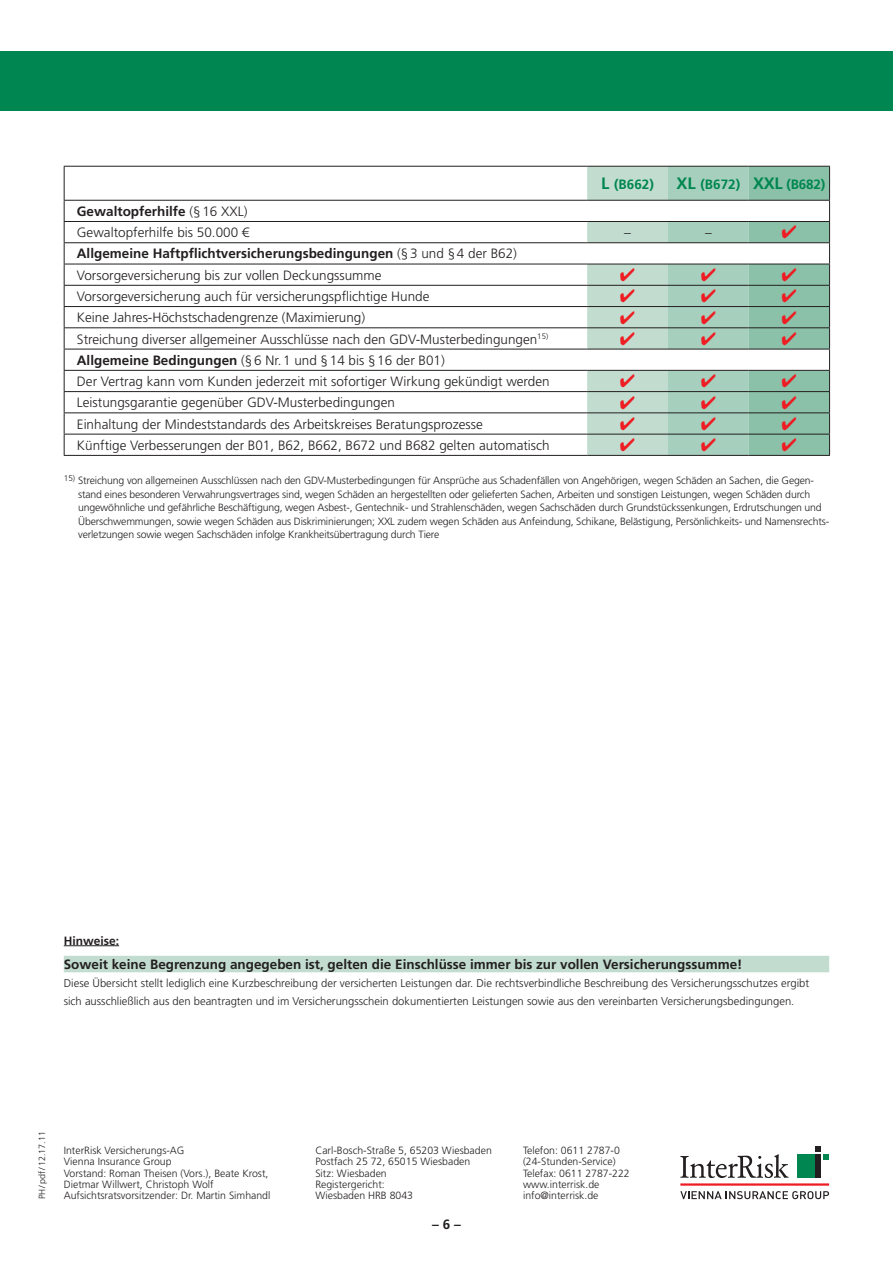
<style>
.page{position:relative;width:893px;height:1263px;background:#fff}
.page>*{position:absolute;margin:0;border:0;box-sizing:border-box;transform-origin:0 0}
.t1{font:300 13.5px/21.3px "Frutiger LT Std";color:#231f20}
.t2{font:700 13.5px "Frutiger LT Std";color:#231f20}
.t3{font:700 13.5px "Frutiger LT Std";color:#008650}
.t4{font:700 12px "Frutiger LT Std";color:#231f20}
.t5{font:300 11.25px/18px "Frutiger LT Std";color:#231f20}
.t6{font:300 10.5px/11.2px "Frutiger LT Std";letter-spacing:-.015em;color:#231f20}
.t7{font:300 9px "Frutiger LT Std";color:#231f20}
.s1{font-weight:700}
.s2{font-size:16.5px}
</style>
<div class="page">
<hr style="left:680px;top:1183px;width:149px;height:3px;background:#ee1d23">
<svg style="left:680px;top:1191px;width:149px;height:8px"></svg>
<svg style="left:680px;top:1154px;width:108px;height:24px"></svg>
<div style="left:797px;top:1154px;width:18px;height:24px;background:#008650"></div>
<div style="left:815px;top:1154px;width:5px;height:24px;background:#231f20"></div>
<svg style="left:815px;top:1146px;width:14px;height:14px"></svg>
<div style="left:0;top:51px;width:893px;height:60px;background:#008650"></div>
<hr style="left:64px;top:455px;width:523px;height:1px;background:#231f20">
<hr style="left:587px;top:455px;width:81px;height:1px;background:#231f20">
<hr style="left:668px;top:455px;width:81px;height:1px;background:#231f20">
<hr style="left:749px;top:455px;width:81px;height:1px;background:#231f20">
<hr style="left:64px;top:221px;width:523px;height:1px;background:#231f20">
<hr style="left:64px;top:264px;width:523px;height:1px;background:#231f20">
<hr style="left:64px;top:242px;width:523px;height:1px;background:#231f20">
<hr style="left:64px;top:285px;width:523px;height:1px;background:#231f20">
<hr style="left:64px;top:306px;width:523px;height:1px;background:#231f20">
<hr style="left:64px;top:327px;width:523px;height:1px;background:#231f20">
<hr style="left:64px;top:349px;width:523px;height:1px;background:#231f20">
<hr style="left:64px;top:370px;width:523px;height:1px;background:#231f20">
<hr style="left:64px;top:391px;width:523px;height:1px;background:#231f20">
<hr style="left:64px;top:412px;width:523px;height:1px;background:#231f20">
<hr style="left:64px;top:434px;width:523px;height:1px;background:#231f20">
<svg style="left:64px;top:201px;width:1px;height:254px"></svg>
<hr style="left:64px;top:166px;width:523px;height:1px;background:#231f20">
<hr style="left:64px;top:167px;width:1px;height:33px;background:#231f20">
<hr style="left:64px;top:200px;width:523px;height:1px;background:#231f20">
<hr style="left:64px;top:945px;width:55px;height:1px;background:#231f20">
<div style="left:64px;top:956px;width:765px;height:16px;background:#c2ddcf"></div>
<svg style="left:587px;top:166px;width:243px;height:289px"></svg>
<p class="t1" style="left:77px;top:201px;width:174px"><span class="s1">Gewaltopferhilfe</span> (§16 XXL)<br>Gewaltopferhilfe bis 50.000 €</p>
<p class="t3" style="left:601px;top:177px;width:54px"><span class="s2">L</span> (B662)</p>
<p class="t3" style="left:677px;top:177px;width:150px"><span class="s2">XL</span> (B672) <span class="s2">XXL</span> (B682)</p>
<p class="t1" style="left:624px;top:222px;width:8px">–</p>
<p class="t1" style="left:705px;top:222px;width:8px">–</p>
<p class="t1" style="left:77px;top:243px;width:441px"><span class="s1">Allgemeine Haftpflichtversicherungsbedingungen</span> (§3 und §4 der B62)<br>Vorsorgeversicherung bis zur vollen Deckungssumme</p>
<p class="t1" style="left:77px;top:286px;width:354px">Vorsorgeversicherung auch für versicherungspflichtige Hunde</p>
<p class="t1" style="left:77px;top:307px;width:290px">Keine Jahres-Höchstschadengrenze (Maximierung)</p>
<p class="t1" style="left:77px;top:328px;width:473px">Streichung diverser allgemeiner Ausschlüsse nach den GDV-Musterbedingungen<sup>15)</sup></p>
<p class="t1" style="left:77px;top:350px;width:474px"><span class="s1">Allgemeine Bedingungen</span> (§6 Nr.1 und §14 bis §16 der B01)<br>Der Vertrag kann vom Kunden jederzeit mit sofortiger Wirkung gekündigt werden</p>
<p class="t1" style="left:77px;top:392px;width:320px">Leistungsgarantie gegenüber GDV-Musterbedingungen</p>
<p class="t1" style="left:77px;top:413px;width:407px">Einhaltung der Mindeststandards des Arbeitskreises Beratungsprozesse</p>
<p class="t1" style="left:77px;top:435px;width:474px">Künftige Verbesserungen der B01, B62, B662, B672 und B682 gelten automatisch</p>
<p class="t6" style="left:78px;top:474px;width:752px;line-height:13.5px;text-indent:-14px"><sup>15)</sup> Streichung von allgemeinen Ausschlüssen nach den GDV-Musterbedingungen für Ansprüche aus Schadenfällen von Angehörigen, wegen Schäden an Sachen, die Gegen&shy;stand eines besonderen Verwahrungsvertrages sind, wegen Schäden an hergestellten oder gelieferten Sachen, Arbeiten und sonstigen Leistungen, wegen Schäden durch ungewöhnliche und gefährliche Beschäftigung, wegen Asbest-, Gentechnik- und Strahlenschäden, wegen Sachschäden durch Grundstückssenkungen, Erdrutschungen und Überschwemmungen, sowie wegen Schäden aus Diskriminierungen; XXL zudem wegen Schäden aus Anfeindung, Schikane, Belästigung, Persönlichkeits- und Namensrechts&shy;verletzungen sowie wegen Sachschäden infolge Krankheitsübertragung durch Tiere</p>
<p class="t4" style="left:64px;top:933px;width:57px">Hinweise:</p>
<p class="t2" style="left:64px;top:956px;width:680px">Soweit keine Begrenzung angegeben ist, gelten die Einschlüsse immer bis zur vollen Versicherungssumme!</p>
<p class="t5" style="left:64px;top:974px;width:747px">Diese Übersicht stellt lediglich eine Kurzbeschreibung der versicherten Leistungen dar. Die rechtsverbindliche Beschreibung des Versicherungsschutzes ergibt sich ausschließlich aus den beantragten und im Versicherungsschein dokumentierten Leistungen sowie aus den vereinbarten Versicherungsbedingungen.</p>
<p class="t7" style="left:37px;top:1199px;width:70px;rotate:-90deg">PH/pdf/12.17.11</p>
<p class="t6" style="left:64px;top:1145px;width:208px">InterRisk Versicherungs-AG<br>Vienna Insurance Group<br>Vorstand: Roman Theisen (Vors.), Beate Krost, Dietmar Willwert, Christoph Wolf Aufsichtsratsvorsitzender: Dr. Martin Simhandl</p>
<p class="t6" style="left:315px;top:1145px;width:178px">Carl-Bosch-Straße 5, 65203 Wiesbaden<br>Postfach 25 72, 65015 Wiesbaden<br>Sitz: Wiesbaden<br>Registergericht:<br>Wiesbaden HRB 8043</p>
<p class="t2" style="left:432px;top:1217px;width:30px">– 6 –</p>
<p class="t6" style="left:523px;top:1145px;width:108px">Telefon: 0611 2787-0 (24-Stunden-Service)<br>Telefax: 0611 2787-222 www.interrisk.de info@interrisk.de</p>
</div>
